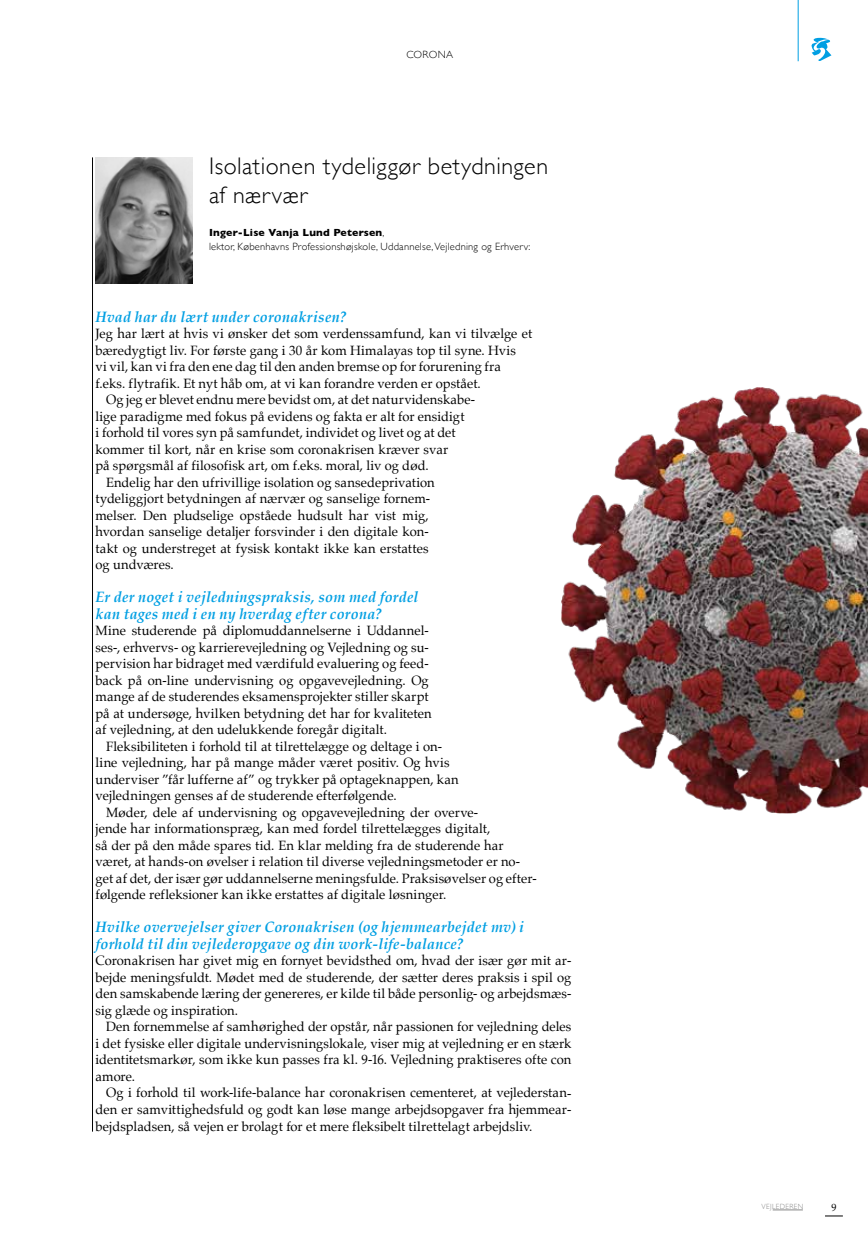
<style>
.page{position:relative;width:868px;height:1238px;background:#fff}
.page>*{position:absolute;margin:0;border:0;box-sizing:border-box;transform-origin:0 0}
.t1{font:300 24px/28.8px "Gill Sans";letter-spacing:.025em;color:#000}
.t2{font:italic 700 15px/16.5px "Palatino";letter-spacing:.02em;color:#009fe3;scale:.96 1}
.t3{font:13.5px/16.5px "Palatino";letter-spacing:.005em;color:#000;scale:.96 1}
.t4{font:300 10.5px/13.5px "Gill Sans";letter-spacing:.02em;color:#000}
.t5{font:10.5px "Palatino";color:#000;scale:.96 1}
.t6{font:300 7.5px "Gill Sans";letter-spacing:.055em;color:#878787;scale:.96 1}
.s1{font-weight:700}
</style>
<div class="page">
<hr style="left:92px;top:157px;width:1px;height:974px;background:#000">
<img style="left:95px;top:157px;width:97px;height:127px">
<img style="left:561px;top:387px;width:306px;height:426px">
<hr style="left:797px;top:0;width:1px;height:61px;background:#009fe3">
<svg style="left:811px;top:37px;width:20px;height:23px"></svg>
<hr style="left:772px;top:1209px;width:30px;height:1px;background:#878787">
<svg style="left:825px;top:1215px;width:17px;height:1px"></svg>
<p class="t4" style="left:406px;top:48px;width:48px">CORONA</p>
<h1 class="t1" style="left:209px;top:151px;width:340px">Isolationen tydeliggør betydningen af nærvær</h1>
<p class="t4" style="left:209px;top:225px;width:323px"><span class="s1">Inger-Lise Vanja Lund Petersen</span>,<br>lektor, Københavns Professionshøjskole, Uddannelse, Vejledning og Erhverv:</p>
<p class="t2" style="left:95px;top:308px;width:262px">Hvad har du lært under coronakrisen?</p>
<p class="t3" style="left:95px;top:325px;width:456px">Jeg har lært at hvis vi ønsker det som verdenssamfund, kan vi tilvælge et</p>
<p class="t3" style="left:95px;top:341px;width:439px">bæredygtigt liv. For første gang i 30 år kom Himalayas top til syne. Hvis</p>
<p class="t3" style="left:95px;top:358px;width:423px">vi vil, kan vi fra den ene dag til den anden bremse op for forurening fra</p>
<p class="t3" style="left:95px;top:374px;width:403px">f.eks. flytrafik. Et nyt håb om, at vi kan forandre verden er opstået.</p>
<p class="t3" style="left:106px;top:391px;width:386px">Og jeg er blevet endnu mere bevidst om, at det naturvidenskabe-</p>
<p class="t3" style="left:95px;top:407px;width:386px">lige paradigme med fokus på evidens og fakta er alt for ensidigt</p>
<p class="t3" style="left:95px;top:424px;width:376px">i forhold til vores syn på samfundet, individet og livet og at det</p>
<p class="t3" style="left:95px;top:440px;width:369px">kommer til kort, når en krise som coronakrisen kræver svar</p>
<p class="t3" style="left:95px;top:457px;width:348px">på spørgsmål af filosofisk art, om f.eks. moral, liv og død.</p>
<p class="t3" style="left:106px;top:473px;width:344px">Endelig har den ufrivillige isolation og sansedeprivation</p>
<p class="t3" style="left:95px;top:490px;width:350px">tydeliggjort betydningen af nærvær og sanselige fornem-</p>
<p class="t3" style="left:95px;top:506px;width:348px">melser. Den pludselige opståede hudsult har vist mig,</p>
<p class="t3" style="left:95px;top:523px;width:348px">hvordan sanselige detaljer forsvinder i den digitale kon-</p>
<p class="t3" style="left:95px;top:539px;width:348px">takt og understreget at fysisk kontakt ikke kan erstattes</p>
<p class="t3" style="left:95px;top:556px;width:83px">og undværes.</p>
<p class="t2" style="left:95px;top:589px;width:338px">Er der noget i vejledningspraksis, som med fordel kan tages med i en ny hverdag efter corona?</p>
<p class="t3" style="left:95px;top:622px;width:352px">Mine studerende på diplomuddannelserne i Uddannel&shy;ses-, erhvervs- og karrierevejledning og Vejledning og su&shy;pervision har bidraget med værdifuld evaluering og feed&shy;back på on-line undervisning og opgavevejledning. Og mange af de studerendes eksamensprojekter stiller skarpt på at undersøge, hvilken betydning det har for kvaliteten af vejledning, at den udelukkende foregår digitalt.</p>
<p class="t3" style="left:95px;top:737px;width:380px;text-indent:11px">Fleksibiliteten i forhold til at tilrettelægge og deltage i on&shy;line vejledning, har på mange måder været positiv. Og hvis underviser ”får lufferne af” og trykker på optageknappen, kan vejledningen genses af de studerende efterfølgende.</p>
<p class="t3" style="left:95px;top:803px;width:461px;text-indent:11px">Møder, dele af undervisning og opgavevejledning der overve-<br>jende har informationspræg, kan med fordel tilrettelægges digitalt,<br>så der på den måde spares tid. En klar melding fra de studerende har været, at hands-on øvelser i relation til diverse vejledningsmetoder er no&shy;get af det, der især gør uddannelserne meningsfulde. Praksisøvelser og efter&shy;følgende refleksioner kan ikke erstattes af digitale løsninger.</p>
<p class="t2" style="left:95px;top:919px;width:448px">Hvilke overvejelser giver Coronakrisen (og hjemmearbejdet mv) i forhold til din vejlederopgave og din work-life-balance?</p>
<p class="t3" style="left:95px;top:952px;width:497px;text-align:justify">Coronakrisen har givet mig en fornyet bevidsthed om, hvad der især gør mit ar&shy;bejde meningsfuldt. Mødet med de studerende, der sætter deres praksis i spil og den samskabende læring der genereres, er kilde til både personlig- og arbejdsmæs&shy;sig glæde og inspiration.</p>
<p class="t3" style="left:95px;top:1018px;width:497px;text-align:justify;text-indent:11px">Den fornemmelse af samhørighed der opstår, når passionen for vejledning deles i det fysiske eller digitale undervisningslokale, viser mig at vejledning er en stærk identitetsmarkør, som ikke kun passes fra kl. 9-16. Vejledning praktiseres ofte con amore.</p>
<p class="t3" style="left:95px;top:1084px;width:497px;text-align:justify;text-indent:11px">Og i forhold til work-life-balance har coronakrisen cementeret, at vejlederstan&shy;den er samvittighedsfuld og godt kan løse mange arbejdsopgaver fra hjemmear&shy;bejdspladsen, så vejen er brolagt for et mere fleksibelt tilrettelagt arbejdsliv.</p>
<p class="t6" style="left:761px;top:1200px;width:45px">VEJLEDEREN</p>
<p class="t5" style="left:831px;top:1198px;width:7px">9</p>
</div>
